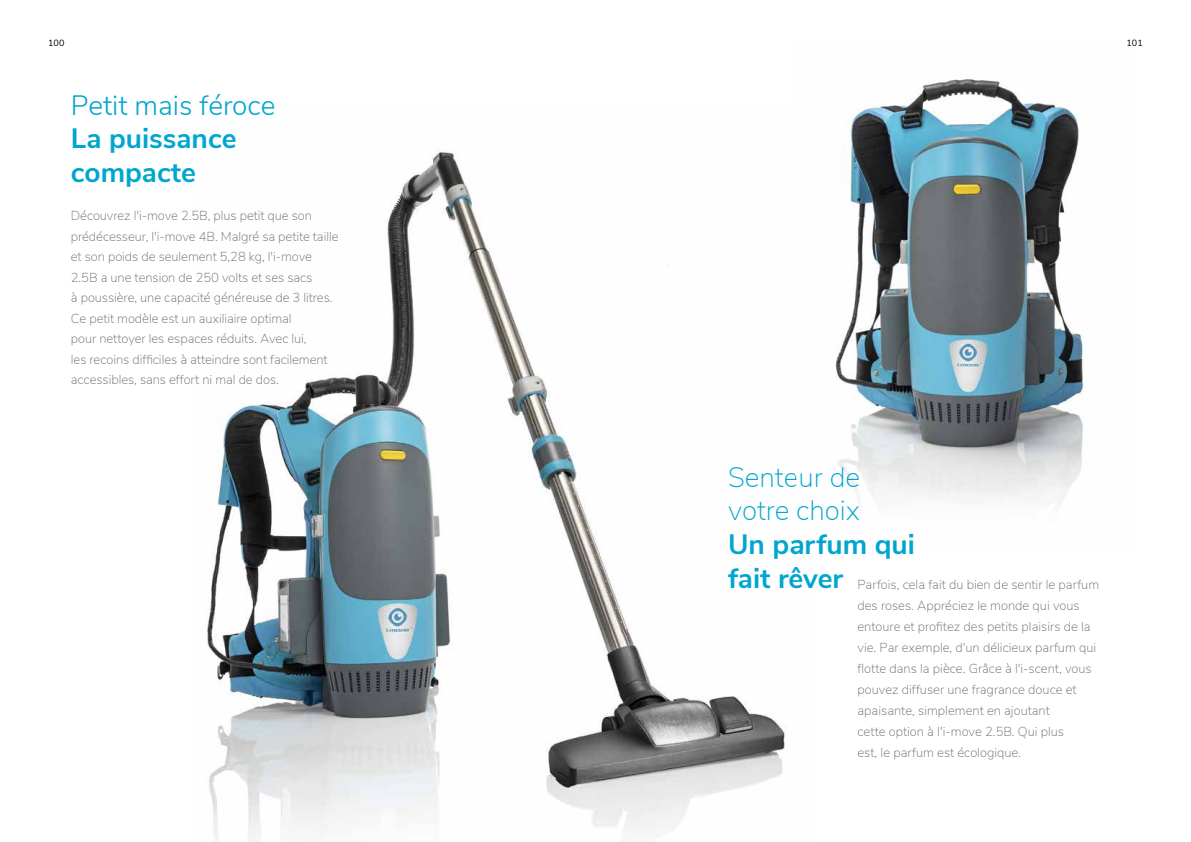
<style>
.page{position:relative;width:1191px;height:842px;background:#fff}
.page>*{position:absolute;margin:0;border:0;box-sizing:border-box;transform-origin:0 0}
.t1{font:700 28px/33.5px "Nunito Sans";color:#00a6ce}
.t2{font:200 28px/34px "Nunito Sans";color:#00a6ce}
.t3{font:300 28px "Nunito Sans";color:#00a6ce}
.t4{font:200 13px/20.5px "Nunito Sans";letter-spacing:-.005em;color:#6a6d6e}
.t5{font:9px "Nunito Sans";color:#000}
</style>
<div class="page">
<img style="left:207px;top:149px;width:578px;height:693px">
<img style="left:835px;top:78px;width:250px;height:429px">
<p class="t5" style="left:48px;top:36px;width:18px">100</p>
<p class="t5" style="left:1126px;top:36px;width:18px">101</p>
<h1 class="t3" style="left:71px;top:85px;width:206px">Petit mais féroce</h1>
<h1 class="t1" style="left:71px;top:120px;width:167px">La puissance compacte</h1>
<p class="t4" style="left:71px;top:205px;width:269px">Découvrez l'i-move 2.5B, plus petit que son prédécesseur, l'i-move 4B. Malgré sa petite taille et son poids de seulement 5,28 kg, l'i-move 2.5B a une tension de 250 volts et ses sacs<br>à poussière, une capacité généreuse de 3 litres.<br>Ce petit modèle est un auxiliaire optimal<br>pour nettoyer les espaces réduits. Avec lui,<br>les recoins difficiles à atteindre sont facilement accessibles, sans effort ni mal de dos.</p>
<h1 class="t2" style="left:728px;top:459px;width:134px">Senteur de votre choix</h1>
<h1 class="t1" style="left:728px;top:526px;width:188px;line-height:34px">Un parfum qui fait rêver</h1>
<p class="t4" style="left:857px;top:573px;width:243px;line-height:21px">Parfois, cela fait du bien de sentir le parfum des roses. Appréciez le monde qui vous entoure et profitez des petits plaisirs de la vie. Par exemple, d'un délicieux parfum qui flotte dans la pièce. Grâce à l'i-scent, vous pouvez diffuser une fragrance douce et apaisante, simplement en ajoutant<br>cette option à l'i-move 2.5B. Qui plus<br>est, le parfum est écologique.</p>
</div>
